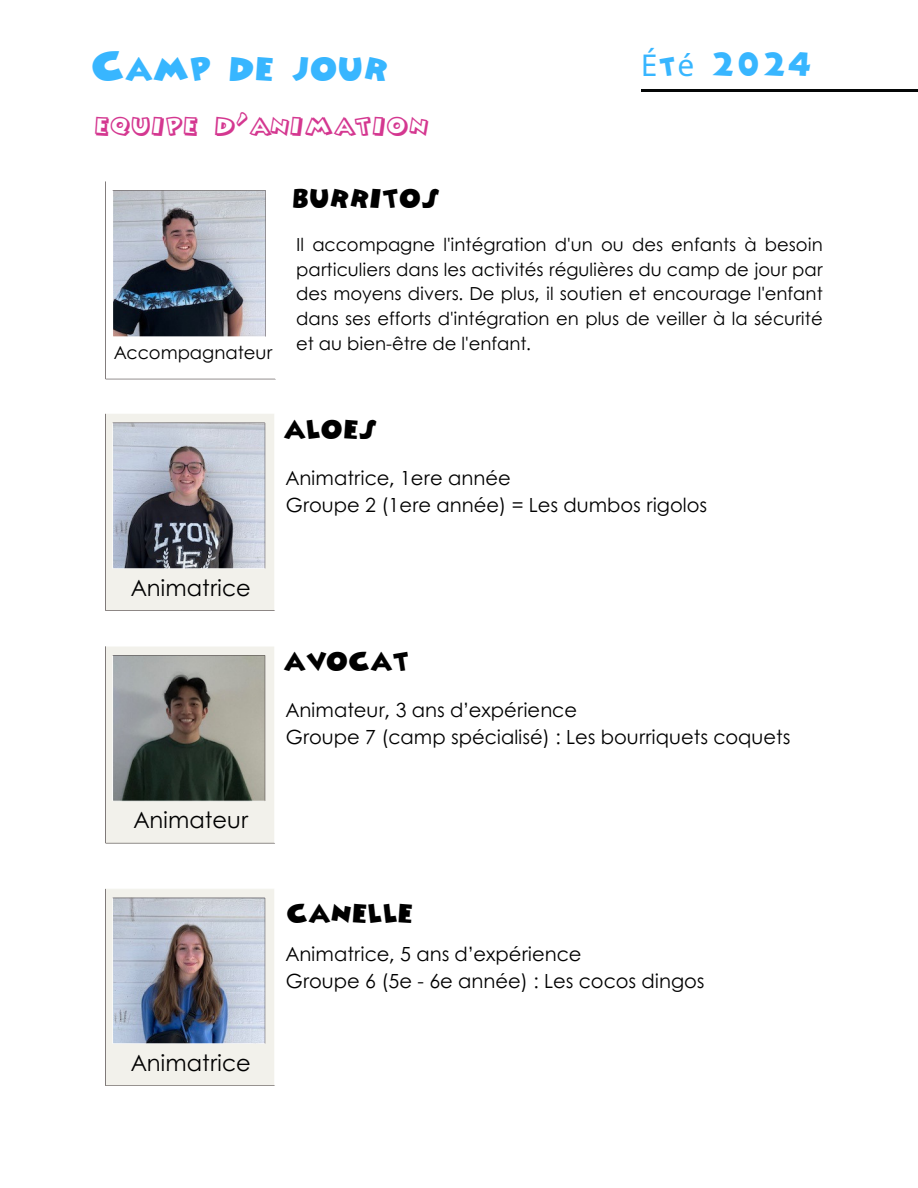
<style>
.page{position:relative;width:918px;height:1188px;background:#fff}
.page>*{position:absolute;margin:0;border:0;box-sizing:border-box;transform-origin:0 0}
.t1{font:37.5px "Minnie";color:#38b6ff}
.t2{font:30px "Minnie";color:#000}
.t3{font:30px "Mickey";color:#d43790}
.t4{font:30px "Minnie";color:#38b6ff}
.t5{font:22.5px "Century Gothic";color:#000}
.t6{font:19.5px "Century Gothic";color:#000}
.t7{font:18px/24.8px "Century Gothic";color:#000;text-align:justify}
.s1{font-family:"Noto Sans"}
</style>
<div class="page">
<hr style="left:641px;top:89px;width:277px;height:3px;background:#050707">
<svg style="left:105px;top:181px;width:170px;height:198px"></svg>
<svg style="left:105px;top:646px;width:170px;height:197px;background:#9d9f99"></svg>
<img style="left:105px;top:889px;width:170px;height:197px">
<svg style="left:105px;top:413px;width:170px;height:198px;background:#b2b3b8"></svg>
<h2 class="t1" style="left:92px;top:51px;width:299px">CAMP DE JOUR</h2>
<h1 class="t4" style="left:641px;top:52px;width:172px"><span class="s1">É</span>T<span class="s1">é</span> 2024</h1>
<p class="t3" style="left:95px;top:112px;width:336px">EQUIPE D’ANIMATION</p>
<p class="t7" style="left:114px;top:340px;width:160px">Accompagnateur</p>
<p class="t2" style="left:293px;top:184px;width:150px">BURRITOS</p>
<p class="t7" style="left:296px;top:231px;width:528px">Il accompagne l'intégration d'un ou des enfants à besoin particuliers dans les activités régulières du camp de jour par des moyens divers. De plus, il soutien et encourage l'enfant dans ses efforts d'intégration en plus de veiller à la sécurité et au bien-être de l'enfant.</p>
<h2 class="t2" style="left:283px;top:415px;width:96px">ALOES</h2>
<p class="t6" style="left:286px;top:463px;width:226px">Animatrice, 1ere année</p>
<p class="t6" style="left:286px;top:490px;width:423px">Groupe 2 (1ere année) = Les dumbos rigolos</p>
<h3 class="t5" style="left:131px;top:570px;width:121px">Animatrice</h3>
<p class="t5" style="left:134px;top:803px;width:116px">Animateur</p>
<p class="t2" style="left:283px;top:647px;width:128px">AVOCAT</p>
<h3 class="t6" style="left:286px;top:695px;width:293px">Animateur, 3 ans d’expérience</h3>
<h2 class="t6" style="left:286px;top:722px;width:506px">Groupe 7 (camp spécialisé) : Les bourriquets coquets</h2>
<h3 class="t5" style="left:131px;top:1046px;width:121px">Animatrice</h3>
<h2 class="t2" style="left:287px;top:898px;width:128px">CANELLE</h2>
<p class="t6" style="left:286px;top:940px;width:297px">Animatrice, 5 ans d’expérience</p>
<p class="t6" style="left:286px;top:967px;width:420px">Groupe 6 (5e - 6e année) : Les cocos dingos</p>
</div>
